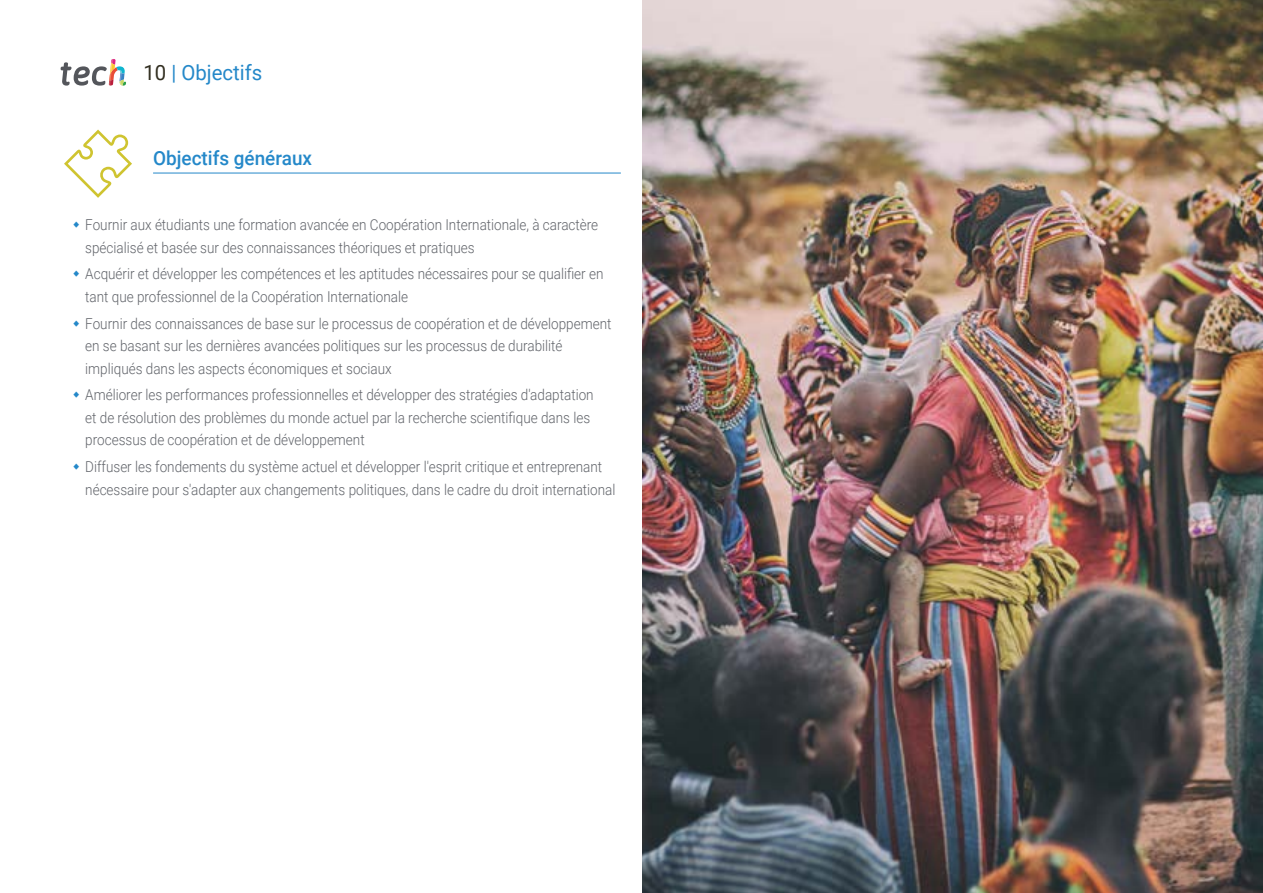
<style>
.page{position:relative;width:1263px;height:893px;background:#fff}
.page>*{position:absolute;margin:0;border:0;box-sizing:border-box;transform-origin:0 0}
.t1{font:21px "Roboto";color:#2488c9}
.t2{font:500 19.5px "Roboto";color:#2488c9}
.t3{font:300 15px/22.5px "Roboto";color:#61646a;scale:.9 1}
.s1{color:#312e20}
</style>
<div class="page">
<hr style="left:153px;top:173px;width:468px;height:1px;background:#2488c9">
<svg style="left:64px;top:130px;width:68px;height:68px"></svg>
<img style="left:642px;top:0;width:621px;height:893px">
<svg style="left:61px;top:59px;width:65px;height:27px"></svg>
<h1 class="t1" style="left:144px;top:57px;width:120px"><span class="s1">10</span> | Objectifs</h1>
<h2 class="t2" style="left:153px;top:144px;width:160px">Objectifs généraux</h2>
<p class="t3" style="left:85px;top:213px;width:571px">Fournir aux étudiants une formation avancée en Coopération Internationale, à caractère spécialisé et basée sur des connaissances théoriques et pratiques</p>
<p class="t3" style="left:85px;top:262px;width:577px">Acquérir et développer les compétences et les aptitudes nécessaires pour se qualifier en tant que professionnel de la Coopération Internationale</p>
<p class="t3" style="left:85px;top:311px;width:586px">Fournir des connaissances de base sur le processus de coopération et de développement en se basant sur les dernières avancées politiques sur les processus de durabilité impliqués dans les aspects économiques et sociaux</p>
<p class="t3" style="left:85px;top:383px;width:566px">Améliorer les performances professionnelles et développer des stratégies d'adaptation et de résolution des problèmes du monde actuel par la recherche scientifique dans les processus de coopération et de développement</p>
<p class="t3" style="left:85px;top:455px;width:591px">Diffuser les fondements du système actuel et développer l'esprit critique et entreprenant nécessaire pour s'adapter aux changements politiques, dans le cadre du droit international</p>
</div>
